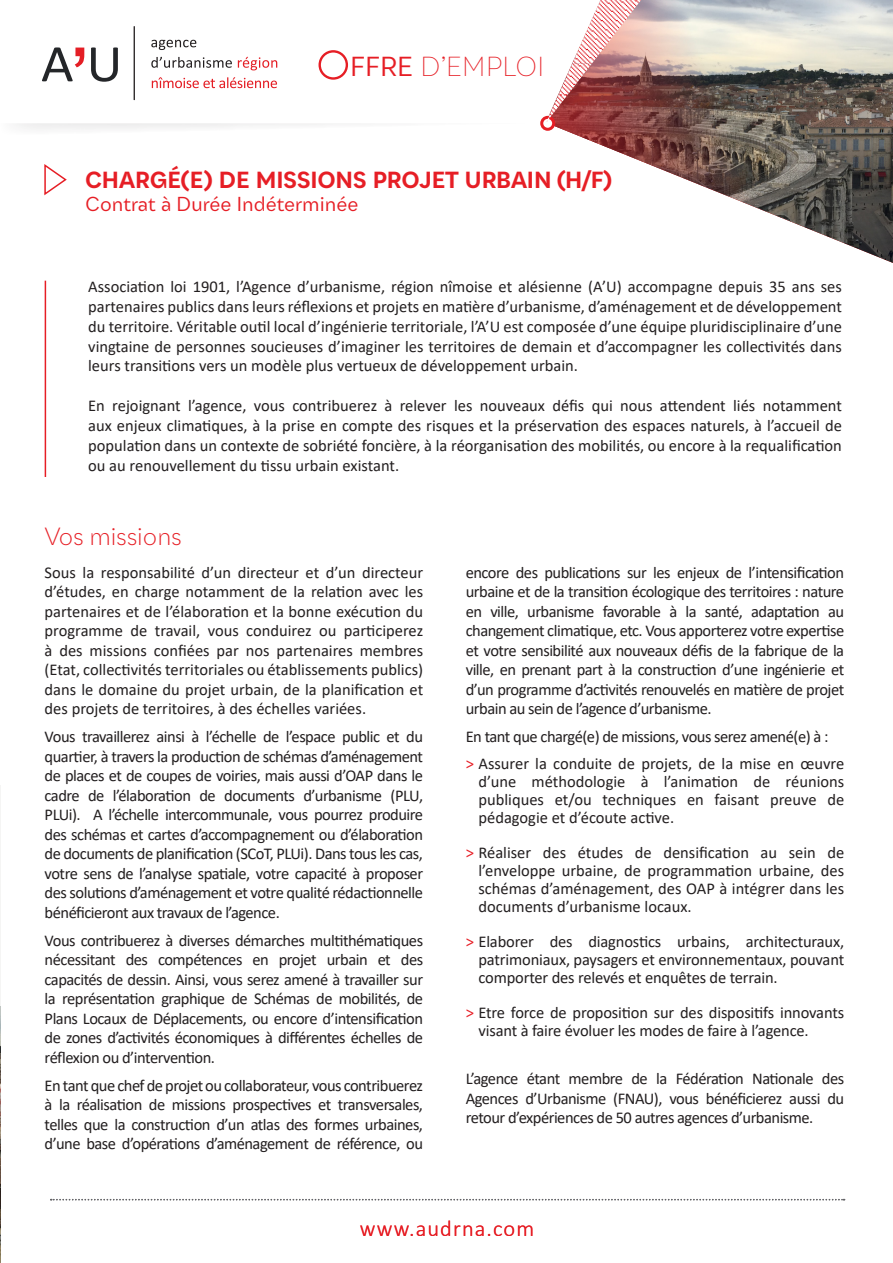
<style>
.page{position:relative;width:893px;height:1263px;background:#fff}
.page>*{position:absolute;margin:0;border:0;box-sizing:border-box;transform-origin:0 0}
.t1{font:100 26.55px "Qualion Text";letter-spacing:-.02em;color:#e61e25}
.t2{font:300 24px "Qualion Text";letter-spacing:-.01em;color:#e61e25}
.t3{font:700 22.5px "Qualion Text";letter-spacing:-.015em;color:#e61e25}
.t4{font:300 22.5px "Calibri";letter-spacing:.05em;color:#e61e25}
.t5{font:19.5px "Qualion Text";color:#e61e25}
.t6{font:16.5px/19.5px "Calibri";letter-spacing:-.01em;color:#231f20;text-align:justify}
.s1{font-weight:400}
.s2{color:#e61e25}
</style>
<div class="page">
<div style="left:17px;top:123px;width:308px;height:6px;background:#f2f2f2"></div>
<img style="left:550px;top:0;width:343px;height:263px">
<div style="left:542px;top:117px;width:12px;height:12px;background:#fff;border-radius:50%"></div>
<div style="left:540px;top:116px;width:15px;height:15px;border:3px solid #e61e25;border-radius:50%"></div>
<img style="left:624px;top:0;width:19px;height:63px">
<hr style="left:45px;top:281px;width:1px;height:196px;background:#e61e25">
<svg style="left:44px;top:164px;width:23px;height:32px"></svg>
<img style="left:0;top:1006px;width:1px;height:78px">
<hr style="left:0;top:785px;width:1px;height:221px;background:#f5f5f4">
<img style="left:0;top:1084px;width:1px;height:58px">
<hr style="left:0;top:1142px;width:1px;height:121px;background:#e61e25">
<hr style="left:134px;top:26px;width:1px;height:74px;background:#231f20">
<svg style="left:91px;top:47px;width:27px;height:35px"></svg>
<svg style="left:42px;top:47px;width:42px;height:34px"></svg>
<svg style="left:151px;top:0;width:473px;height:123px"></svg>
<svg style="left:51px;top:1199px;width:793px;height:1px"></svg>
<h1 class="t1" style="left:350px;top:50px;width:196px"><span class="s1">FFRE</span> D’EMPLOI</h1>
<h3 class="t3" style="left:85px;top:164px;width:528px">CHARGÉ(E) DE MISSIONS PROJET URBAIN (H/F)</h3>
<p class="t5" style="left:85px;top:191px;width:275px">Contrat à Durée Indéterminée</p>
<p class="t6" style="left:88px;top:276px;width:755px">Association loi 1901, l’Agence d’urbanisme, région nîmoise et alésienne (A’U) accompagne depuis 35 ans ses partenaires publics dans leurs réflexions et projets en matière d’urbanisme, d’aménagement et de développement du territoire. Véritable outil local d’ingénierie territoriale, l’A’U est composée d’une équipe pluridisciplinaire d’une vingtaine de personnes soucieuses d’imaginer les territoires de demain et d’accompagner les collectivités dans leurs transitions vers un modèle plus vertueux de développement urbain.</p>
<p class="t6" style="left:88px;top:395px;width:755px">En rejoignant l’agence, vous contribuerez à relever les nouveaux défis qui nous attendent liés notamment aux enjeux climatiques, à la prise en compte des risques et la préservation des espaces naturels, à l’accueil de population dans un contexte de sobriété foncière, à la réorganisation des mobilités, ou encore à la requalification ou au renouvellement du tissu urbain existant.</p>
<h2 class="t2" style="left:45px;top:521px;width:139px">Vos missions</h2>
<p class="t6" style="left:45px;top:562px;width:380px">Sous la responsabilité d’un directeur et d’un directeur d’études, en charge notamment de la relation avec les partenaires et de l’élaboration et la bonne exécution du programme de travail, vous conduirez ou participerez à des missions confiées par nos partenaires membres (Etat, collectivités territoriales ou établissements publics) dans le domaine du projet urbain, de la planification et des projets de territoires, à des échelles variées.</p>
<p class="t6" style="left:45px;top:726px;width:380px">Vous travaillerez ainsi à l’échelle de l’espace public et du quartier, à travers la production de schémas d’aménagement de places et de coupes de voiries, mais aussi d’OAP dans le cadre de l’élaboration de documents d’urbanisme (PLU, PLUi). A l’échelle intercommunale, vous pourrez produire des schémas et cartes d’accompagnement ou d’élaboration de documents de planification (SCoT, PLUi). Dans tous les cas, votre sens de l’analyse spatiale, votre capacité à proposer des solutions d’aménagement et votre qualité rédactionnelle bénéficieront aux travaux de l’agence.</p>
<p class="t6" style="left:45px;top:930px;width:380px">Vous contribuerez à diverses démarches multithématiques nécessitant des compétences en projet urbain et des capacités de dessin. Ainsi, vous serez amené à travailler sur la représentation graphique de Schémas de mobilités, de Plans Locaux de Déplacements, ou encore d’intensification de zones d’activités économiques à différentes échelles de réflexion ou d’intervention.</p>
<p class="t6" style="left:45px;top:1075px;width:380px">En tant que chef de projet ou collaborateur, vous contribuerez à la réalisation de missions prospectives et transversales, telles que la construction d’un atlas des formes urbaines, d’une base d’opérations d’aménagement de référence, ou</p>
<p class="t6" style="left:466px;top:562px;width:380px">encore des publications sur les enjeux de l’intensification urbaine et de la transition écologique des territoires : nature en ville, urbanisme favorable à la santé, adaptation au changement climatique, etc. Vous apporterez votre expertise et votre sensibilité aux nouveaux défis de la fabrique de la ville, en prenant part à la construction d’une ingénierie et d’un programme d’activités renouvelés en matière de projet urbain au sein de l’agence d’urbanisme.</p>
<p class="t6" style="left:466px;top:723px;width:380px;line-height:26.5px">En tant que chargé(e) de missions, vous serez amené(e) à :<br><span class="s2">&gt;</span> Assurer la conduite de projets, de la mise en œuvre</p>
<p class="t6" style="left:478px;top:772px;width:367px;line-height:18px">d’une méthodologie à l’animation de réunions publiques et/ou techniques en faisant preuve de pédagogie et d’écoute active.</p>
<p class="t6" style="left:478px;top:843px;width:367px;line-height:18px;text-indent:-13px"><span class="s2">&gt;</span> Réaliser des études de densification au sein de l’enveloppe urbaine, de programmation urbaine, des schémas d’aménagement, des OAP à intégrer dans les documents d’urbanisme locaux.</p>
<p class="t6" style="left:478px;top:932px;width:367px;line-height:18px;text-indent:-13px"><span class="s2">&gt;</span> Elaborer des diagnostics urbains, architecturaux, patrimoniaux, paysagers et environnementaux, pouvant comporter des relevés et enquêtes de terrain.</p>
<p class="t6" style="left:478px;top:1003px;width:367px;line-height:18px;text-indent:-13px"><span class="s2">&gt;</span> Etre force de proposition sur des dispositifs innovants visant à faire évoluer les modes de faire à l’agence.</p>
<p class="t6" style="left:466px;top:1068px;width:380px">L’agence étant membre de la Fédération Nationale des Agences d’Urbanisme (FNAU), vous bénéficierez aussi du retour d’expériences de 50 autres agences d’urbanisme.</p>
<p class="t4" style="left:360px;top:1215px;width:176px">www.audrna.com</p>
</div>
